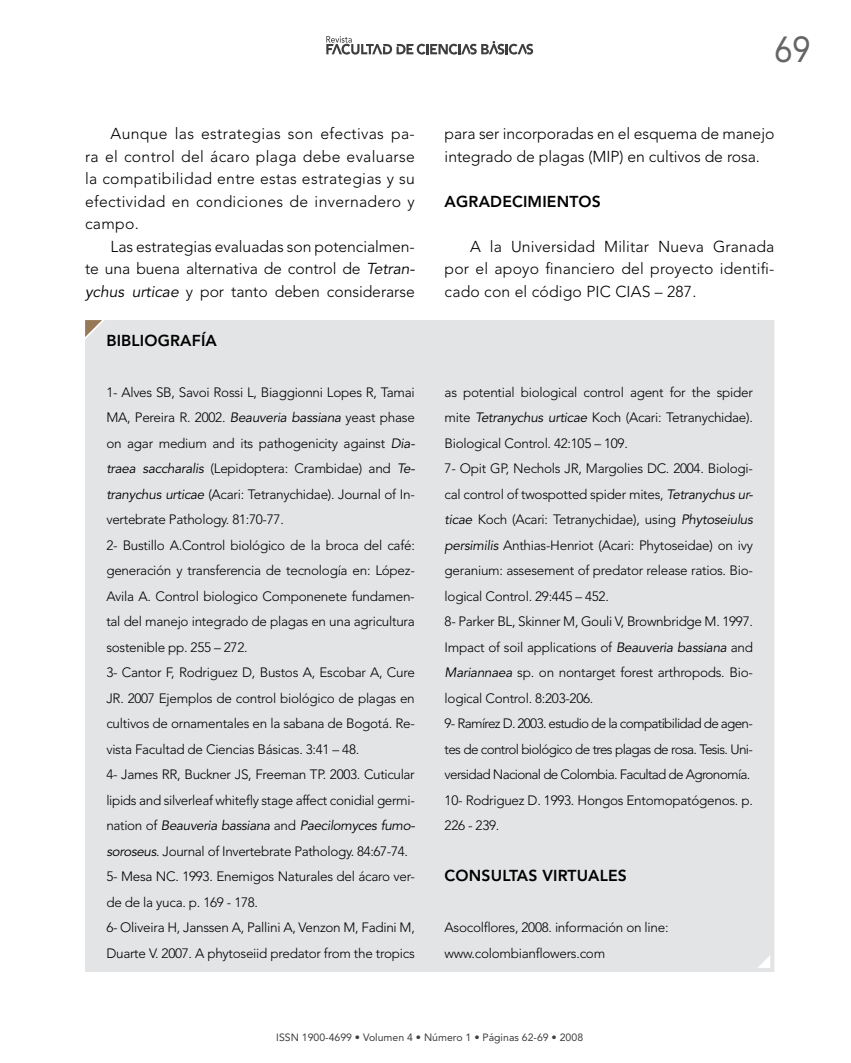
<style>
.page{position:relative;width:851px;height:1063px;background:#fff}
.page>*{position:absolute;margin:0;border:0;box-sizing:border-box;transform-origin:0 0}
.t1{font:36px "Avenir";color:#646567;scale:.9 1}
.t2{font:300 15.75px/22.5px "Avenir";letter-spacing:-.005em;color:#000;text-align:justify}
.t3{font:800 15.75px "Avenir";letter-spacing:.01em;color:#000}
.t4{font:300 13.5px/25.5px "Avenir";letter-spacing:-.02em;color:#000}
.t5{font:10.5px "Avenir";color:#3e3e40}
.s1{font-weight:400;font-style:italic}
</style>
<div class="page">
<div style="left:85px;top:320px;width:689px;height:652px;background:#e3e4e5"></div>
<svg style="left:85px;top:320px;width:17px;height:17px"></svg>
<svg style="left:326px;top:36px;width:207px;height:19px"></svg>
<p class="t2" style="left:85px;top:123px;width:331px;text-indent:26px">Aunque las estrategias son efectivas pa&shy;ra el control del ácaro plaga debe evaluarse la compatibilidad entre estas estrategias y su efectividad en condiciones de invernadero y campo.</p>
<p class="t2" style="left:85px;top:235px;width:331px;text-indent:26px">Las estrategias evaluadas son potencialmen&shy;te una buena alternativa de control de <span class="s1">Tetran&shy;ychus urticae</span> y por tanto deben considerarse</p>
<p class="t3" style="left:106px;top:331px;width:112px">BIBLIOGRAFÍA</p>
<h1 class="t1" style="left:774px;top:29px;width:42px">69</h1>
<p class="t2" style="left:444px;top:123px;width:331px">para ser incorporadas en el esquema de manejo integrado de plagas (MIP) en cultivos de rosa.</p>
<p class="t3" style="left:444px;top:192px;width:45px">AGRADECI</p>
<p class="t3" style="left:527px;top:192px;width:25px">MIENT</p>
<p class="t3" style="left:578px;top:192px;width:23px">OS</p>
<p class="t2" style="left:444px;top:235px;width:331px;text-indent:26px">A la Universidad Militar Nueva Granada por el apoyo financiero del proyecto identifi&shy;cado con el código PIC CIAS – 287.</p>
<p class="t4" style="left:106px;top:379px;width:310px">1- Alves SB, Savoi Rossi L, Biaggionni Lopes R, Tamai MA, Pereira R. 2002. <span class="s1">Beauveria bassiana</span> yeast phase on agar medium and its pathogenicity against <span class="s1">Dia&shy;traea saccharalis</span> (Lepidoptera: Crambidae) and <span class="s1">Te&shy;tranychus urticae</span> (Acari: Tetranychidae). Journal of In&shy;vertebrate Pathology. 81:70-77.<br>2- Bustillo A.Control biológico de la broca del café: generación y transferencia de tecnología en: López-Avila A. Control biologico Componenete fundamen&shy;tal del manejo integrado de plagas en una agricultura sostenible pp. 255 – 272.<br>3- Cantor F, Rodriguez D, Bustos A, Escobar A, Cure JR. 2007 Ejemplos de control biológico de plagas en cultivos de ornamentales en la sabana de Bogotá. Re&shy;vista Facultad de Ciencias Básicas. 3:41 – 48.<br>4- James RR, Buckner JS, Freeman TP. 2003. Cuticular lipids and silverleaf whitefly stage affect conidial germi&shy;nation of <span class="s1">Beauveria bassiana</span> and <span class="s1">Paecilomyces fumo&shy;soroseus</span>. Journal of Invertebrate Pathology. 84:67-74.<br>5- Mesa NC. 1993. Enemigos Naturales del ácaro ver&shy;de de la yuca. p. 169 - 178.<br>6- Oliveira H, Janssen A, Pallini A, Venzon M, Fadini M, Duarte V. 2007. A phytoseiid predator from the tropics</p>
<p class="t4" style="left:444px;top:379px;width:310px">as potential biological control agent for the spider mite <span class="s1">Tetranychus urticae</span> Koch (Acari: Tetranychidae).<br>Biological Control. 42:105 – 109.<br>7- Opit GP, Nechols JR, Margolies DC. 2004. Biologi&shy;cal control of twospotted spider mites, <span class="s1">Tetranychus ur&shy;ticae</span> Koch (Acari: Tetranychidae), using <span class="s1">Phytoseiulus persimilis</span> Anthias-Henriot (Acari: Phytoseidae) on ivy geranium: assesement of predator release ratios. Bio&shy;logical Control. 29:445 – 452.<br>8- Parker BL, Skinner M, Gouli V, Brownbridge M. 1997.<br>Impact of soil applications of <span class="s1">Beauveria bassiana</span> and <span class="s1">Mariannaea</span> sp. on nontarget forest arthropods. Bio&shy;logical Control. 8:203-206.<br>9- Ramírez D. 2003. estudio de la compatibilidad de agen&shy;tes de control biológico de tres plagas de rosa. Tesis. Uni&shy;versidad Nacional de Colombia. Facultad de Agronomía.<br>10- Rodriguez D. 1993. Hongos Entomopatógenos. p.<br>226 - 239.</p>
<p class="t3" style="left:444px;top:866px;width:184px">CO NSULTAS VIRTUALES</p>
<p class="t4" style="left:444px;top:915px;width:225px">Asocolflores, 2008. información on line: www.colombianflowers.com</p>
<p class="t5" style="left:276px;top:1031px;width:308px">ISSN 1900-4699 • Volumen 4 • Número 1 • Páginas 62-69 • 2008</p>
</div>
